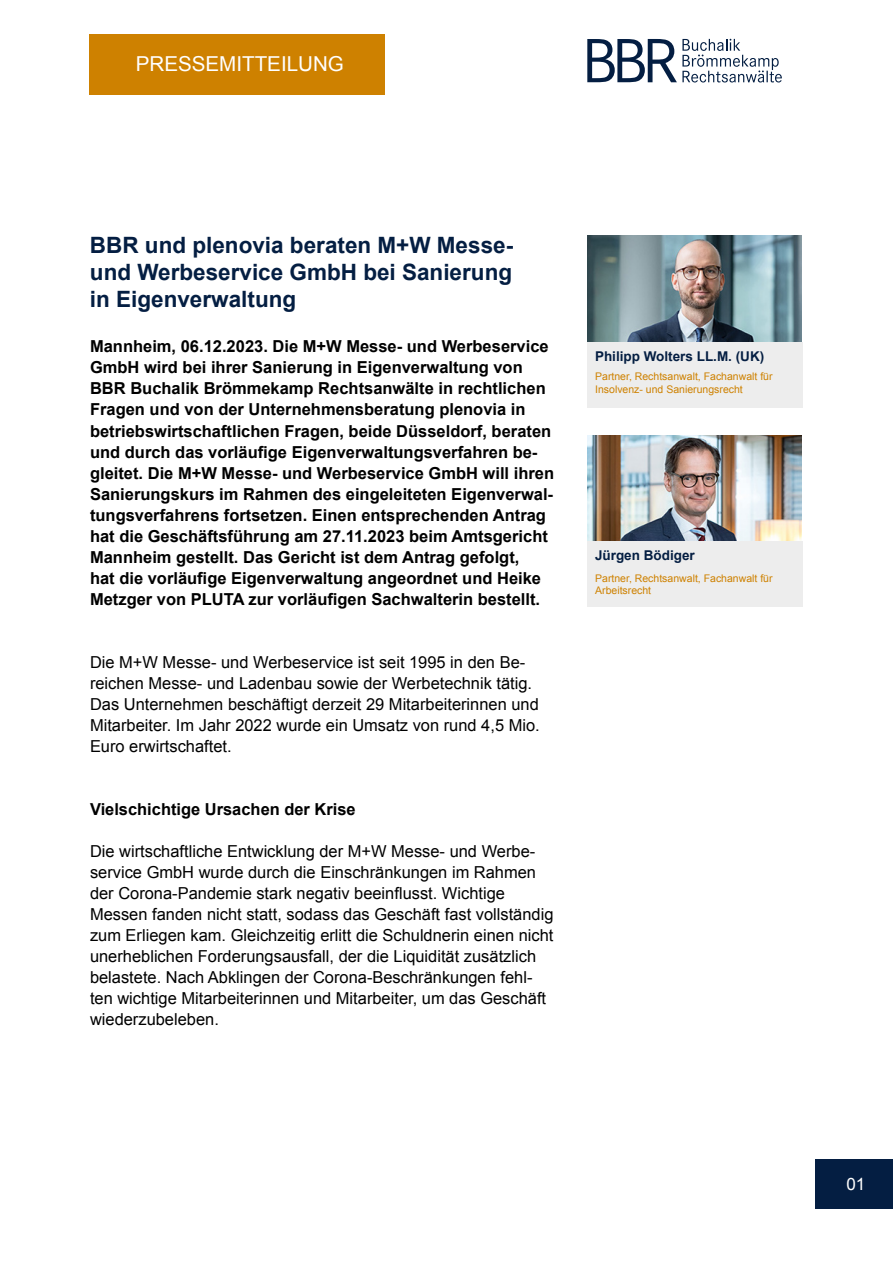
<style>
.page{position:relative;width:893px;height:1263px;background:#fff}
.page>*{position:absolute;margin:0;border:0;box-sizing:border-box;transform-origin:0 0}
.t1{font:700 22.5px/27px "Arial";color:#041e42;text-align:justify}
.t2{font:20.55px "Arial";color:#fff}
.t3{font:16.95px "Arial";color:#fff}
.t4{font:700 16.5px/21px "Arial";color:#000}
.t5{font:16.5px/21px "Arial";color:#000}
.t6{font:700 13.5px "Arial";color:#041e42}
.t7{font:10.5px/12.6px "Arial";color:#ce8100}
</style>
<div class="page">
<div style="left:90px;top:34px;width:295px;height:60px;background:#ce8100"></div>
<div style="left:815px;top:1159px;width:78px;height:50px;background:#041e42"></div>
<svg style="left:587px;top:39px;width:195px;height:43px"></svg>
<img style="left:587px;top:236px;width:214px;height:106px">
<div style="left:587px;top:342px;width:216px;height:66px;background:#ededed"></div>
<img style="left:587px;top:435px;width:214px;height:107px">
<div style="left:587px;top:542px;width:216px;height:65px;background:#ededed"></div>
<p class="t2" style="left:136px;top:51px;width:210px">PRESSEMITTEILUNG</p>
<h1 class="t1" style="left:90px;top:232px;width:425px">BBR und plenovia beraten M+W Messe&shy;und Werbeservice GmbH bei Sanierung in Eigenverwaltung</h1>
<p class="t4" style="left:90px;top:337px;width:466px">Mannheim, 06.12.2023. Die M+W Messe- und Werbeservice GmbH wird bei ihrer Sanierung in Eigenverwaltung von BBR Buchalik Brömmekamp Rechtsanwälte in rechtlichen Fragen und von der Unternehmensberatung plenovia in betriebswirtschaftlichen Fragen, beide Düsseldorf, beraten und durch das vorläufige Eigenverwaltungsverfahren be&shy;gleitet. Die M+W Messe- und Werbeservice GmbH will ihren Sanierungskurs im Rahmen des eingeleiteten Eigenverwal&shy;tungsverfahrens fortsetzen. Einen entsprechenden Antrag hat die Geschäftsführung am 27.11.2023 beim Amtsgericht Mannheim gestellt. Das Gericht ist dem Antrag gefolgt,<br>hat die vorläufige Eigenverwaltung angeordnet und Heike Metzger von PLUTA zur vorläufigen Sachwalterin bestellt.</p>
<p class="t5" style="left:90px;top:651px;width:451px">Die M+W Messe- und Werbeservice ist seit 1995 in den Be&shy;reichen Messe- und Ladenbau sowie der Werbetechnik tätig.<br>Das Unternehmen beschäftigt derzeit 29 Mitarbeiterinnen und Mitarbeiter. Im Jahr 2022 wurde ein Umsatz von rund 4,5 Mio.<br>Euro erwirtschaftet.</p>
<p class="t4" style="left:90px;top:799px;width:267px">Vielschichtige Ursachen der Krise</p>
<p class="t5" style="left:90px;top:840px;width:465px">Die wirtschaftliche Entwicklung der M+W Messe- und Werbe&shy;service GmbH wurde durch die Einschränkungen im Rahmen der Corona-Pandemie stark negativ beeinflusst. Wichtige Messen fanden nicht statt, sodass das Geschäft fast vollständig zum Erliegen kam. Gleichzeitig erlitt die Schuldnerin einen nicht unerheblichen Forderungsausfall, der die Liquidität zusätzlich belastete. Nach Abklingen der Corona-Beschränkungen fehl&shy;ten wichtige Mitarbeiterinnen und Mitarbeiter, um das Geschäft wiederzubeleben.</p>
<p class="t6" style="left:595px;top:347px;width:171px">Philipp Wolters LL.M. (UK)</p>
<p class="t7" style="left:595px;top:370px;width:179px">Partner, Rechtsanwalt, Fachanwalt für<br>Insolvenz- und Sanierungsrecht</p>
<p class="t6" style="left:595px;top:547px;width:101px">Jürgen Bödiger</p>
<p class="t7" style="left:595px;top:572px;width:179px">Partner, Rechtsanwalt, Fachanwalt für<br>Arbeitsrecht</p>
<p class="t3" style="left:846px;top:1173px;width:20px">01</p>
</div>
